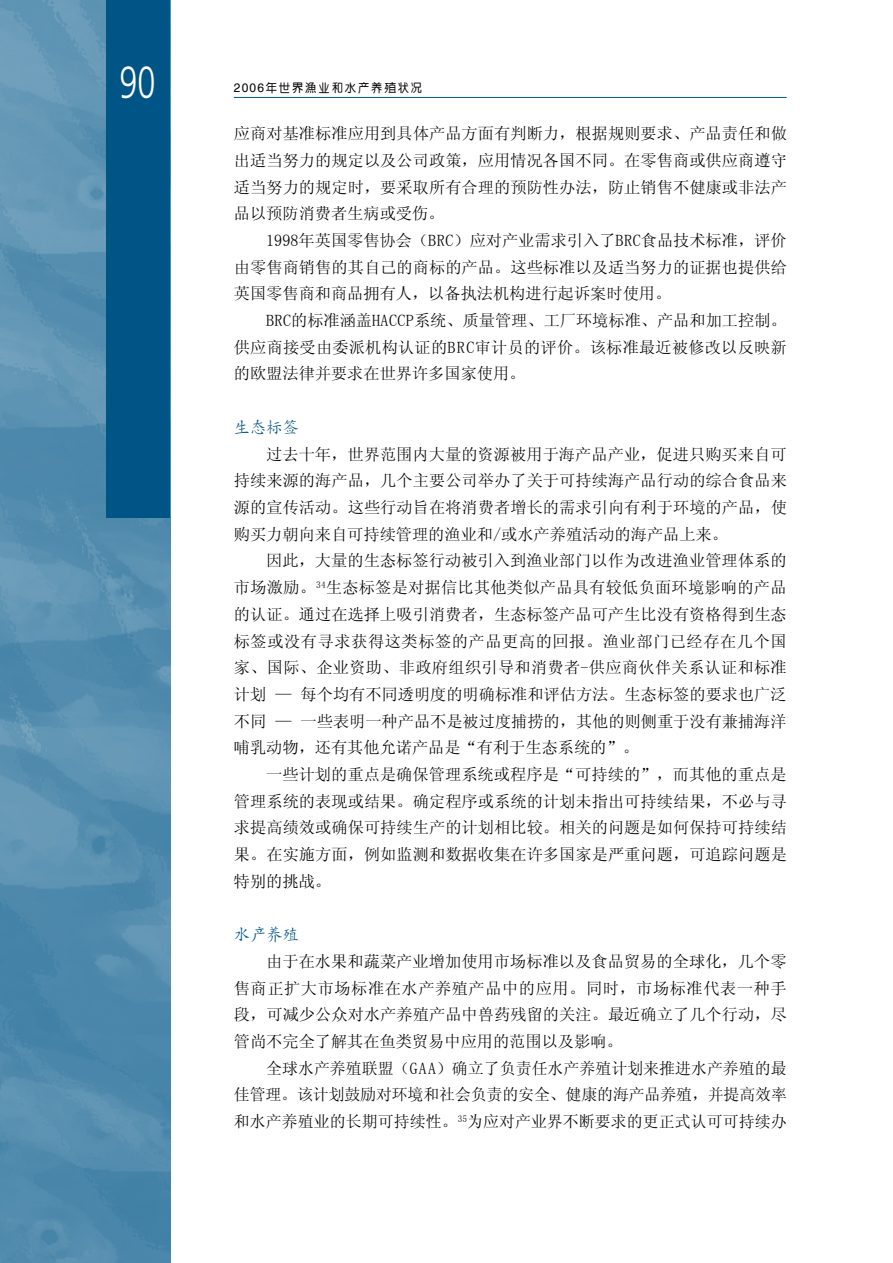
<style>
.page{position:relative;width:893px;height:1263px;background:#fff}
.page>*{position:absolute;margin:0;border:0;box-sizing:border-box;transform-origin:0 0}
.t1{font:300 45px "Frutiger LT Std";color:#fff;scale:.72 1}
.t2{font:16.2px/26.7px "Sim Sun";letter-spacing:.005em;color:#000;text-align:justify}
.t3{font:16.2px "CT Kai Ti SJ";color:#005587}
.t4{font:12px "CT Zhong Yuan SJ";letter-spacing:.1em;color:#000}
</style>
<div class="page">
<img style="left:0;top:0;width:170px;height:1263px">
<div style="left:106px;top:0;width:64px;height:518px;background:#005587"></div>
<hr style="left:234px;top:97px;width:553px;height:1px;background:#005587">
<h1 class="t1" style="left:119px;top:57px;width:52px">90</h1>
<p class="t4" style="left:234px;top:81px;width:190px">2006年世界渔业和水产养殖状况</p>
<p class="t2" style="left:234px;top:120px;width:554px">应商对基准标准应用到具体产品方面有判断力，根据规则要求、产品责任和做出适当努力的规定以及公司政策，应用情况各国不同。在零售商或供应商遵守适当努力的规定时，要采取所有合理的预防性办法，防止销售不健康或非法产品以预防消费者生病或受伤。</p>
<p class="t2" style="left:234px;top:227px;width:554px;text-indent:32px">1998年英国零售协会（BRC）应对产业需求引入了BRC食品技术标准，评价由零售商销售的其自己的商标的产品。这些标准以及适当努力的证据也提供给英国零售商和商品拥有人，以备执法机构进行起诉案时使用。</p>
<p class="t2" style="left:234px;top:307px;width:554px;text-indent:32px">BRC的标准涵盖HACCP系统、质量管理、工厂环境标准、产品和加工控制。供应商接受由委派机构认证的BRC审计员的评价。该标准最近被修改以反映新的欧盟法律并要求在世界许多国家使用。</p>
<p class="t3" style="left:234px;top:419px;width:66px">生态标签</p>
<p class="t2" style="left:234px;top:440px;width:554px;text-indent:32px">过去十年，世界范围内大量的资源被用于海产品产业，促进只购买来自可持续来源的海产品，几个主要公司举办了关于可持续海产品行动的综合食品来源的宣传活动。这些行动旨在将消费者增长的需求引向有利于环境的产品，使购买力朝向来自可持续管理的渔业和/或水产养殖活动的海产品上来。</p>
<p class="t2" style="left:234px;top:547px;width:554px;text-indent:32px">因此，大量的生态标签行动被引入到渔业部门以作为改进渔业管理体系的市场激励。<sup>34</sup>生态标签是对据信比其他类似产品具有较低负面环境影响的产品的认证。通过在选择上吸引消费者，生态标签产品可产生比没有资格得到生态标签或没有寻求获得这类标签的产品更高的回报。渔业部门已经存在几个国家、国际、企业资助、非政府组织引导和消费者-供应商伙伴关系认证和标准计划 — 每个均有不同透明度的明确标准和评估方法。生态标签的要求也广泛不同 — 一些表明一种产品不是被过度捕捞的，其他的则侧重于没有兼捕海洋哺乳动物，还有其他允诺产品是“有利于生态系统的”。</p>
<p class="t2" style="left:234px;top:761px;width:554px;text-indent:32px">一些计划的重点是确保管理系统或程序是“可持续的”，而其他的重点是管理系统的表现或结果。确定程序或系统的计划未指出可持续结果，不必与寻求提高绩效或确保可持续生产的计划相比较。相关的问题是如何保持可持续结果。在实施方面，例如监测和数据收集在许多国家是严重问题，可追踪问题是特别的挑战。</p>
<p class="t3" style="left:234px;top:926px;width:66px">水产养殖</p>
<p class="t2" style="left:234px;top:948px;width:554px;text-indent:32px">由于在水果和蔬菜产业增加使用市场标准以及食品贸易的全球化，几个零售商正扩大市场标准在水产养殖产品中的应用。同时，市场标准代表一种手段，可减少公众对水产养殖产品中兽药残留的关注。最近确立了几个行动，尽管尚不完全了解其在鱼类贸易中应用的范围以及影响。</p>
<p class="t2" style="left:234px;top:1055px;width:554px;text-indent:32px">全球水产养殖联盟（GAA）确立了负责任水产养殖计划来推进水产养殖的最佳管理。该计划鼓励对环境和社会负责的安全、健康的海产品养殖，并提高效率和水产养殖业的长期可持续性。<sup>35</sup>为应对产业界不断要求的更正式认可可持续办</p>
</div>
